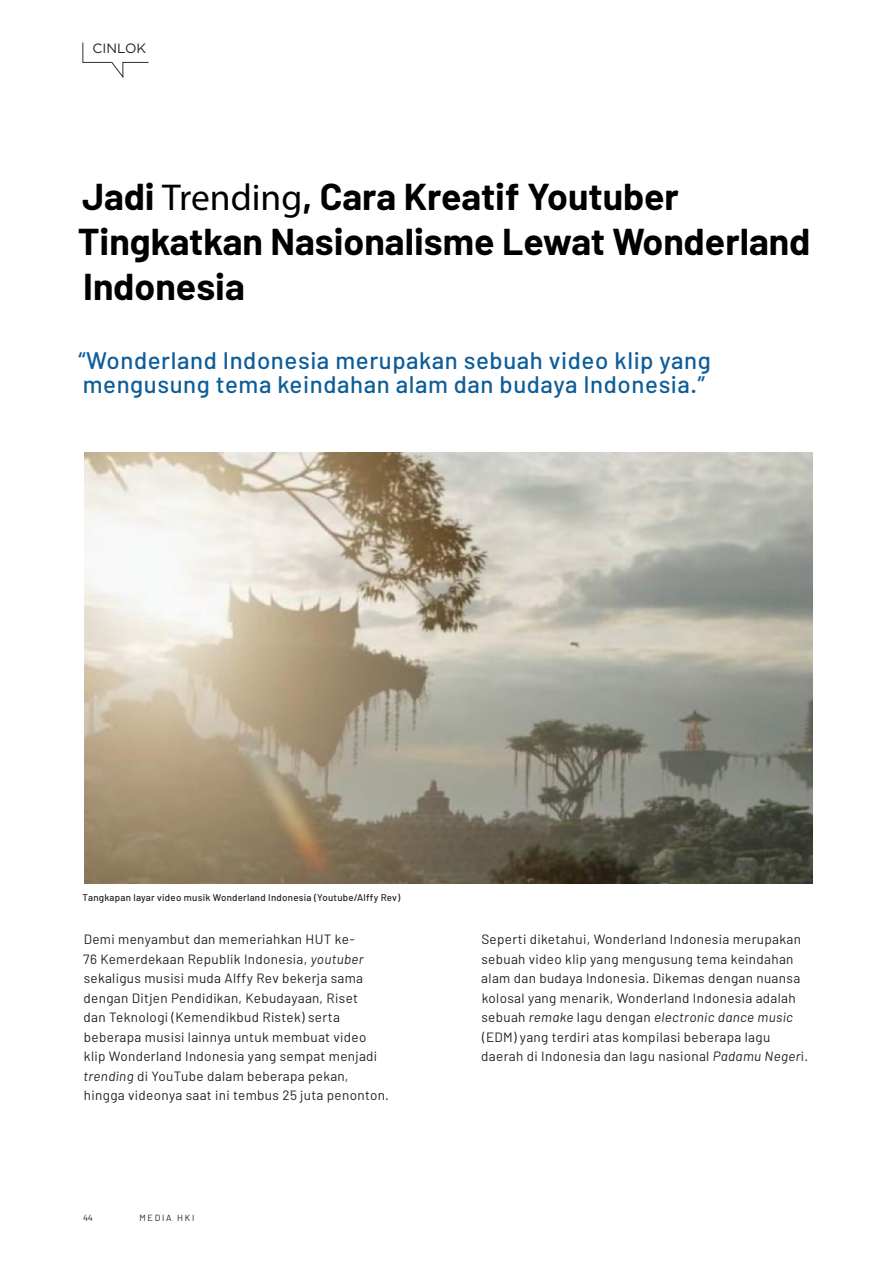
<style>
.page{position:relative;width:893px;height:1263px;background:#fff}
.page>*{position:absolute;margin:0;border:0;box-sizing:border-box;transform-origin:0 0}
.Paragraph_Style_2{font:700 37.5px/45px "Barlow";color:#000}
.Paragraph_Style_2-2{font:500 24px/24px "Barlow";letter-spacing:.025em;color:#0d5d99}
.Paragraph_Style_2-3{font:13.5px/19.5px "Barlow";letter-spacing:.025em;color:#231f20}
.t1{font:13.5px "Gotham";color:#231f20}
.Paragraph_Style_2-4{font:500 9.75px "Barlow";letter-spacing:.025em;color:#231f20}
.t2{font:9px "Barlow";letter-spacing:.2em;color:#231f20}
.s1{font-family:"Myriad Pro";font-weight:400}
.s2{font-style:italic}
</style>
<div class="page">
<svg style="left:82px;top:42px;width:67px;height:37px"></svg>
<img style="left:84px;top:453px;width:729px;height:430px">
<p class="t1" style="left:93px;top:40px;width:55px">CINLOK</p>
<p class="Paragraph_Style_2" style="left:78px;top:174px;width:734px">Jadi <span class="s1">Trending</span>, Cara Kreatif Youtuber<br>Tingkatkan Nasionalisme Lewat Wonderland<br>Indonesia</p>
<p class="Paragraph_Style_2-2" style="left:78px;top:348px;width:634px">“Wonderland Indonesia merupakan sebuah video klip yang mengusung tema keindahan alam dan budaya Indonesia.”</p>
<p class="Paragraph_Style_2-4" style="left:82px;top:891px;width:319px">Tangkapan layar video musik Wonderland Indonesia (Youtube/Alffy Rev)</p>
<p class="Paragraph_Style_2-3" style="left:83px;top:929px;width:307px">Demi menyambut dan memeriahkan HUT ke-<br>76 Kemerdekaan Republik Indonesia, <span class="s2">youtuber </span>sekaligus musisi muda Alffy Rev bekerja sama dengan Ditjen Pendidikan, Kebudayaan, Riset<br>dan Teknologi (Kemendikbud Ristek) serta beberapa musisi lainnya untuk membuat video klip Wonderland Indonesia yang sempat menjadi <span class="s2">trending</span> di YouTube dalam beberapa pekan, hingga videonya saat ini tembus 25 juta penonton.</p>
<p class="Paragraph_Style_2-3" style="left:481px;top:929px;width:328px">Seperti diketahui, Wonderland Indonesia merupakan sebuah video klip yang mengusung tema keindahan alam dan budaya Indonesia. Dikemas dengan nuansa kolosal yang menarik, Wonderland Indonesia adalah sebuah <span class="s2">remake</span> lagu dengan <span class="s2">electronic dance music </span>(EDM) yang terdiri atas kompilasi beberapa lagu daerah di Indonesia dan lagu nasional <span class="s2">Padamu Neger</span>i.</p>
<p class="t2" style="left:83px;top:1212px;width:11px">44</p>
<p class="t2" style="left:139px;top:1212px;width:56px">MEDIA HKI</p>
</div>
